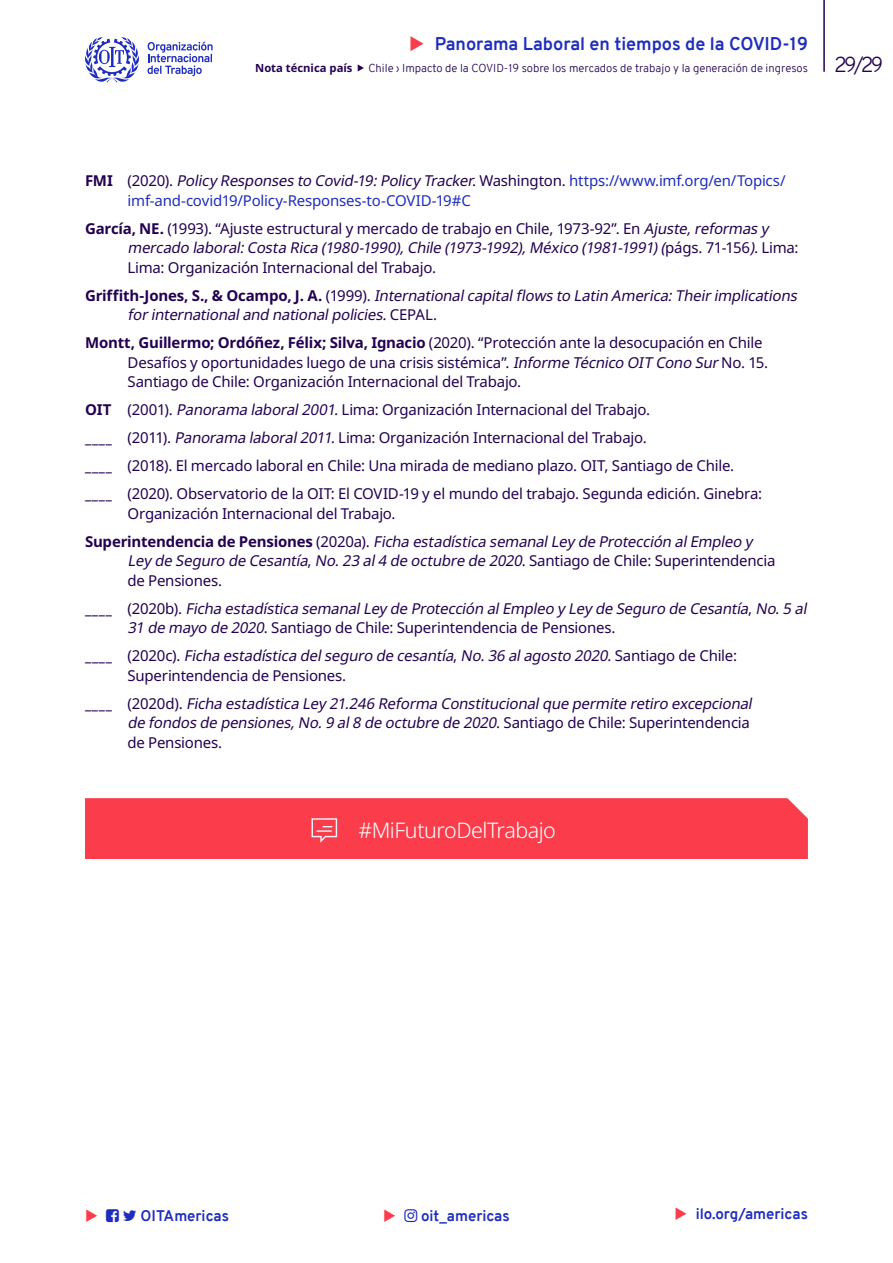
<style>
.page{position:relative;width:893px;height:1263px;background:#fff}
.page>*{position:absolute;margin:0;border:0;box-sizing:border-box;transform-origin:0 0}
.t1{font:300 21.45px "Noto Sans";letter-spacing:-.025em;color:#fff}
.t2{font:300 21px "Overpass";color:#230050}
.t3{font:700 18px "Overpass";color:#1e2dbe}
.t4{font:15px/19.5px "Noto Sans";letter-spacing:-.015em;color:#230050}
.t5{font:italic 15px/19.5px "Noto Sans";color:#230050}
.t6{font:15px/19.5px "Noto Sans";letter-spacing:-.015em;color:#1e2dbe}
.t7{font:700 15px "Overpass";color:#1e2dbe}
.t8{font:300 11.25px "Overpass";color:#230050}
.t9{font:700 11.25px "Noto Sans";color:#230050}
.s1{font-weight:700;color:#230050}
.s2{color:#230050}
.s3{font-style:italic;color:#230050}
.s4{font-weight:700}
.s5{font-style:italic}
.s6{font-weight:700;font-style:normal}
.s7{font-style:normal}
</style>
<div class="page">
<div style="left:85px;top:798px;width:723px;height:61px;background:#fa3c4b"></div>
<svg style="left:148px;top:42px;width:65px;height:34px"></svg>
<svg style="left:85px;top:37px;width:54px;height:45px"></svg>
<hr style="left:823px;top:0;width:2px;height:72px;background:#230050">
<p class="t3" style="left:435px;top:31px;width:375px">Panorama Laboral en tiempos de la COVID-19</p>
<p class="t9" style="left:255px;top:60px;width:99px">Nota técnica país</p>
<p class="t8" style="left:368px;top:60px;width:441px">Chile › Impacto de la COVID-19 sobre los mercados de trabajo y la generación de ingresos</p>
<h2 class="t2" style="left:834px;top:49px;width:50px">29/29</h2>
<p class="t6" style="left:128px;top:171px;width:659px;text-indent:-43px"><span class="s1">FMI</span> <span class="s2">(2020).</span> <span class="s3">PolicyResponsesto Covid-19:PolicyTracker</span><span class="s2">. Washington.</span> https://www.imf.org/en/Topics/ imf-and-covid19/Policy-Responses-to-COVID-19#C</p>
<p class="t4" style="left:128px;top:219px;width:672px;text-indent:-43px"><span class="s4">García, NE.</span> (1993). “Ajuste estructural y mercado de trabajo en Chile, 1973-92”. En <span class="s5">Ajuste,reformasy mercado laboral:Costa Rica (1980-1990),Chile (1973-1992),México (1981-1991)(</span>p á g s . 7 1 - 1 5 6 <span class="s5">).</span>L i m a :<br>Lima: Organización Internacional del Trabajo.</p>
<p class="t5" style="left:128px;top:286px;width:675px;text-indent:-43px"><span class="s6">G r i ffi t h -J o n e s , S . , &amp; O c a m p o , J . A .</span> <span class="s7">( 1 9 9 9 ) .</span> Internationalcapitalflowsto Latin America:Theirimplications forinternationaland nationalpolicies.<span class="s7">C E PA L .</span></p>
<p class="t4" style="left:128px;top:333px;width:642px;text-indent:-43px"><span class="s4">Montt, Guillermo; Ordóñez, Félix; Silva, Ignacio</span> (2020). “Protección ante la desocupación en Chile<br>Desafíos y oportunidades luego de una crisis sistémica”. <span class="s5">Informe Técnico OIT Cono Sur</span>No. 15.<br>Santiago de Chile: Organización Internacional del Trabajo.</p>
<p class="t4" style="left:85px;top:396px;width:678px;line-height:28px"><span class="s4">OIT</span> (2001). <span class="s5">Panorama laboral2001.</span>Lima: Organización Internacional del Trabajo.<br><span class="s4">____</span> (2011). <span class="s5">Panorama laboral2011.</span>Lima: Organización Internacional del Trabajo.<br><span class="s4">____</span> (2018). El mercado laboral en Chile: Una mirada de mediano plazo. OIT, Santiago de Chile. <span class="s4">____</span> (2020). Observatorio de la OIT: El COVID-19 y el mundo del trabajo. Segunda edición. Ginebra:</p>
<p class="t5" style="left:85px;top:500px;width:673px;line-height:28px;text-indent:43px"><span class="s7">Organización Internacional del Trabajo.<br></span><span class="s6">S u p e r i n t e n d e n c i a d e P e n s i o n e s</span> <span class="s7">( 2 0 2 0 a ) .</span> Ficha estadística semanalLeyde Protección alEmpleo y</p>
<p class="t4" style="left:128px;top:551px;width:649px"><span class="s5">Leyde Seguro de Cesantía</span>, <span class="s5">No.23 al4 de octubre de 2020</span>. S a n t i a g o d e C h i l e : S u p e r i n te n d e n c i a de Pensiones.</p>
<p class="t5" style="left:128px;top:599px;width:684px;text-indent:-43px"><span class="s6">_ _ _ _</span> <span class="s7">( 2 0 2 0 b ) .</span> Ficha estadística semanalLeyde Protección alEmpleo yLeyde Seguro de Cesantía<span class="s7">,</span> No.5 al<br>31 de mayo de 2020<span class="s7">. Santiago de Chile: Superintendencia de Pensiones.</span></p>
<p class="t4" style="left:128px;top:646px;width:611px;text-indent:-43px"><span class="s4">_ _ _ _</span> ( 2 0 2 0 c) . <span class="s5">Ficha estadística delseguro de cesantía</span>, <span class="s5">No.36 alagosto 2020</span>. S a n t i a g o d e C h i l e :<br>Superintendencia de Pensiones.</p>
<p class="t5" style="left:128px;top:694px;width:630px;text-indent:-43px"><span class="s6">_ _ _ _</span> <span class="s7">( 2 0 2 0 d ) .</span> Ficha estadística Ley21.246 Reforma Constitucionalque permite retiro excepcional de fondosde pensiones,No.9 al8 de octubre de 2020<span class="s7">. S a n t i a g o d e C h i l e : S u p e r i n te n d e n c i a de Pensiones.</span></p>
<h1 class="t1" style="left:358px;top:815px;width:199px">#MiFuturoDelTrabajo</h1>
<p class="t7" style="left:141px;top:1204px;width:90px">OITAmericas</p>
<p class="t7" style="left:696px;top:1203px;width:114px">ilo.org/americas</p>
<p class="t7" style="left:421px;top:1204px;width:90px">oit_americas</p>
</div>
